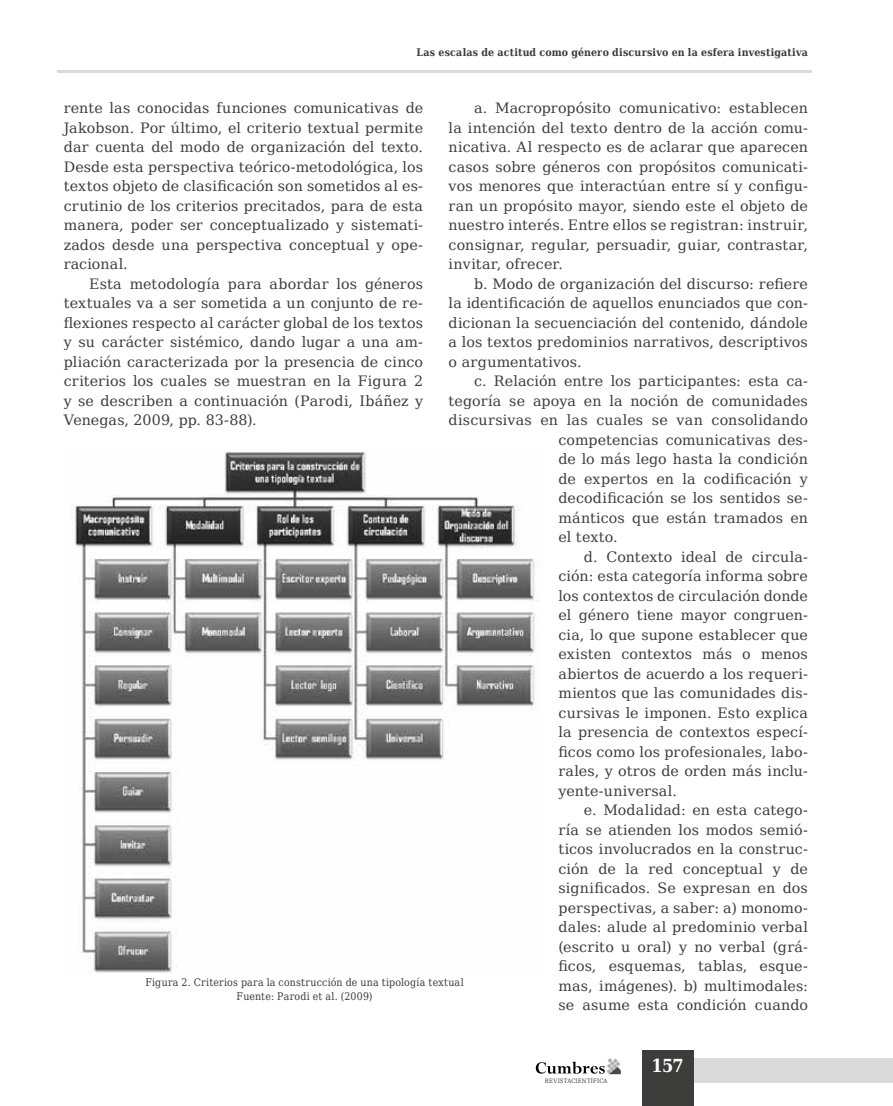
<style>
.page{position:relative;width:893px;height:1106px;background:#fff}
.page>*{position:absolute;margin:0;border:0;box-sizing:border-box;transform-origin:0 0}
.t1{font:700 18px "DejaVu Serif Condensed";color:#fff}
.t2{font:14.25px/19.5px "DejaVu Serif";letter-spacing:.01em;color:#3c3c3b;text-align:justify}
.t3{font:10.5px/13.5px "DejaVu Serif Condensed";letter-spacing:.02em;color:#3c3c3b;text-align:center}
.t4{font:700 10.5px "DejaVu Serif Condensed";letter-spacing:.02em;color:#3c3c3b}
.t5{font:6px "DejaVu Serif Condensed";letter-spacing:.03em;color:#3c3c3b}
</style>
<div class="page">
<hr style="left:57px;top:70px;width:755px;height:3px;background:#dadada">
<div style="left:686px;top:1058px;width:207px;height:24px;background:#dadada"></div>
<div style="left:642px;top:1050px;width:51px;height:56px;background:#3c3c3b"></div>
<svg style="left:536px;top:1058px;width:85px;height:16px"></svg>
<img style="left:70px;top:451px;width:469px;height:522px">
<p class="t4" style="left:417px;top:44px;width:393px">Las escalas de actitud como género discursivo en la esfera investigativa</p>
<p class="t2" style="left:449px;top:98px;width:361px;text-indent:26px">a. Macropropósito comunicativo: establecen la intención del texto dentro de la acción comu&shy;nicativa. Al respecto es de aclarar que aparecen casos sobre géneros con propósitos comunicati&shy;vos menores que interactúan entre sí y configu&shy;ran un propósito mayor, siendo este el objeto de nuestro interés. Entre ellos se registran: instruir, consignar, regular, persuadir, guiar, contrastar, invitar, ofrecer.</p>
<p class="t2" style="left:449px;top:273px;width:361px;text-indent:26px">b. Modo de organización del discurso: refiere la identificación de aquellos enunciados que con&shy;dicionan la secuenciación del contenido, dándole a los textos predominios narrativos, descriptivos o argumentativos.</p>
<p class="t2" style="left:474px;top:371px;width:335px">c. Relación entre los participantes: esta ca-</p>
<p class="t2" style="left:449px;top:390px;width:361px">tegoría se apoya en la noción de comunidades</p>
<p class="t2" style="left:449px;top:410px;width:361px">discursivas en las cuales se van consolidando</p>
<p class="t2" style="left:558px;top:429px;width:251px">competencias comunicativas des-</p>
<p class="t2" style="left:558px;top:449px;width:251px">de lo más lego hasta la condición</p>
<p class="t2" style="left:558px;top:468px;width:251px">de expertos en la codificación y</p>
<p class="t2" style="left:558px;top:488px;width:251px">decodificación se los sentidos se-</p>
<p class="t2" style="left:558px;top:507px;width:251px">mánticos que están tramados en</p>
<p class="t2" style="left:558px;top:527px;width:61px">el texto.</p>
<p class="t2" style="left:584px;top:546px;width:225px">d. Contexto ideal de circula-</p>
<p class="t2" style="left:558px;top:566px;width:251px">ción: esta categoría informa sobre</p>
<p class="t2" style="left:558px;top:585px;width:251px">los contextos de circulación donde</p>
<p class="t2" style="left:558px;top:605px;width:251px">el género tiene mayor congruen-</p>
<p class="t2" style="left:558px;top:624px;width:251px">cia, lo que supone establecer que</p>
<p class="t2" style="left:558px;top:644px;width:251px">existen contextos más o menos</p>
<p class="t2" style="left:558px;top:663px;width:251px">abiertos de acuerdo a los requeri-</p>
<p class="t2" style="left:558px;top:683px;width:251px">mientos que las comunidades dis-</p>
<p class="t2" style="left:558px;top:702px;width:251px">cursivas le imponen. Esto explica</p>
<p class="t2" style="left:558px;top:722px;width:251px">la presencia de contextos especí-</p>
<p class="t2" style="left:558px;top:741px;width:251px">ficos como los profesionales, labo-</p>
<p class="t2" style="left:558px;top:761px;width:251px">rales, y otros de orden más inclu-</p>
<p class="t2" style="left:558px;top:780px;width:120px">yente-universal.</p>
<p class="t2" style="left:584px;top:800px;width:225px">e. Modalidad: en esta catego-</p>
<p class="t2" style="left:558px;top:819px;width:251px">ría se atienden los modos semió-</p>
<p class="t2" style="left:558px;top:839px;width:251px">ticos involucrados en la construc-</p>
<p class="t2" style="left:558px;top:858px;width:251px">ción de la red conceptual y de</p>
<p class="t2" style="left:558px;top:878px;width:251px">significados. Se expresan en dos</p>
<p class="t2" style="left:558px;top:897px;width:251px">perspectivas, a saber: a) monomo-</p>
<p class="t2" style="left:558px;top:917px;width:251px">dales: alude al predominio verbal</p>
<p class="t2" style="left:558px;top:936px;width:251px">(escrito u oral) y no verbal (grá-</p>
<p class="t2" style="left:558px;top:956px;width:251px">ficos, esquemas, tablas, esque-</p>
<p class="t2" style="left:558px;top:975px;width:251px">mas, imágenes). b) multimodales:</p>
<p class="t2" style="left:558px;top:995px;width:251px">se asume esta condición cuando</p>
<p class="t2" style="left:64px;top:98px;width:361px">rente las conocidas funciones comunicativas de Jakobson. Por último, el criterio textual permite dar cuenta del modo de organización del texto.<br>Desde esta perspectiva teórico-metodológica, los textos objeto de clasificación son sometidos al es&shy;crutinio de los criterios precitados, para de esta manera, poder ser conceptualizado y sistemati&shy;zados desde una perspectiva conceptual y ope&shy;racional.</p>
<p class="t2" style="left:64px;top:274px;width:361px;text-indent:26px">Esta metodología para abordar los géneros textuales va a ser sometida a un conjunto de re&shy;flexiones respecto al carácter global de los textos y su carácter sistémico, dando lugar a una am&shy;pliación caracterizada por la presencia de cinco criterios los cuales se muestran en la Figura 2 y se describen a continuación (Parodi, Ibáñez y Venegas, 2009, pp. 83-88).</p>
<p class="t3" style="left:145px;top:975px;width:320px">Figura 2. Criterios para la construcción de una tipología textual<br>Fuente: Parodi et al. (2009)</p>
<p class="t5" style="left:545px;top:1075px;width:64px">REVISTACIENTÍFICA</p>
<p class="t1" style="left:652px;top:1051px;width:33px">157</p>
</div>
